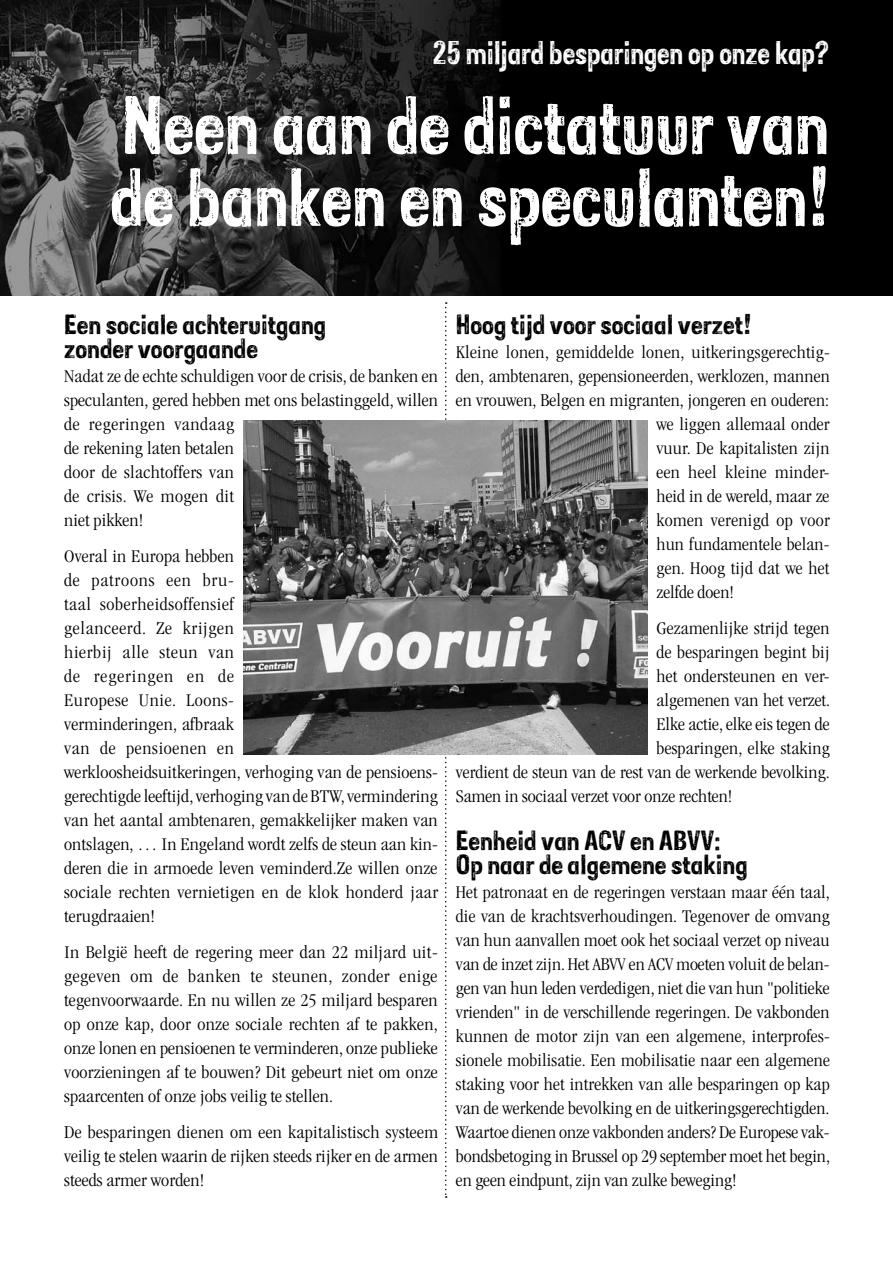
<style>
.page{position:relative;width:893px;height:1263px;background:#fff}
.page>*{position:absolute;margin:0;border:0;box-sizing:border-box;transform-origin:0 0}
.t1{font:67.5px/72px "Sans Culottes";letter-spacing:-.005em;color:#fff}
.t2{font:27px "Sans Culottes";letter-spacing:-.005em;color:#fff}
.t3{font:22.8px/24px "Sans Culottes";color:#000;scale:1.11 1}
.t4{font:300 condensed 18.6px/24px "ITC Garamond Std";letter-spacing:.01em;color:#000;text-align:justify;scale:1.11 1}
.t5{font:300 condensed 18.6px/24px "ITC Garamond Std";letter-spacing:.01em;color:#000;scale:1.12 1}
</style>
<div class="page">
<img style="left:0;top:0;width:893px;height:296px">
<svg style="left:445px;top:302px;width:2px;height:896px"></svg>
<img style="left:243px;top:421px;width:405px;height:333px">
<h2 class="t2" style="left:433px;top:32px;width:398px">25 miljard besparingen op onze kap?</h2>
<h1 class="t1" style="left:110px;top:88px;width:720px">Neen aan de dictatuur van de banken en speculanten!</h1>
<p class="t3" style="left:64px;top:312px;width:237px">Een sociale achteruitgang zonder voorgaande</p>
<p class="t5" style="left:64px;top:364px;width:335px">Nadat ze de echte schuldigen voor de crisis, de banken en speculanten, gered hebben met ons belastinggeld, willen de regeringen vandaag<br>de rekening laten betalen<br>door de slachtoffers van<br>de crisis. We mogen dit<br>niet pikken!</p>
<p class="t5" style="left:64px;top:544px;width:335px">Overal in Europa hebben<br>de patroons een bru-<br>taal soberheidsoffensief<br>gelanceerd. Ze krijgen<br>hierbij alle steun van<br>de regeringen en de<br>Europese Unie. Loons-<br>verminderingen, afbraak<br>van de pensioenen en<br>werkloosheidsuitkeringen, verhoging van de pensioens&shy;gerechtigde leeftijd, verhoging van de BTW, vermindering van het aantal ambtenaren, gemakkelijker maken van ontslagen, … In Engeland wordt zelfs de steun aan kin&shy;deren die in armoede leven veminderd.Ze willen onze sociale rechten vernietigen en de klok honderd jaar terugdraaien!</p>
<p class="t5" style="left:64px;top:940px;width:335px;text-align:justify">In België heeft de regering meer dan 22 miljard uit&shy;gegeven om de banken te steunen, zonder enige tegenvoorwaarde. En nu willen ze 25 miljard besparen op onze kap, door onze sociale rechten af te pakken, onze lonen en pensioenen te verminderen, onze publieke voorzieningen af te bouwen? Dit gebeurt niet om onze spaarcenten of onze jobs veilig te stellen.</p>
<p class="t5" style="left:64px;top:1120px;width:335px;text-align:justify">De besparingen dienen om een kapitalistisch systeem veilig te stelen waarin de rijken steeds rijker en de armen steeds armer worden!</p>
<p class="t3" style="left:456px;top:312px;width:268px">Hoog tijd voor sociaal verzet!</p>
<p class="t4" style="left:456px;top:340px;width:338px">Kleine lonen, gemiddelde lonen, uitkeringsgerechtig-</p>
<p class="t4" style="left:456px;top:364px;width:338px">den, ambtenaren, gepensioneerden, werklozen, mannen</p>
<p class="t4" style="left:456px;top:388px;width:338px">en vrouwen, Belgen en migranten, jongeren en ouderen:</p>
<p class="t4" style="left:656px;top:412px;width:157px">we liggen allemaal onder</p>
<p class="t4" style="left:656px;top:436px;width:157px">vuur. De kapitalisten zijn</p>
<p class="t4" style="left:656px;top:460px;width:157px">een heel kleine minder-</p>
<p class="t4" style="left:656px;top:484px;width:157px">heid in de wereld, maar ze</p>
<p class="t4" style="left:656px;top:508px;width:157px">komen verenigd op voor</p>
<p class="t4" style="left:656px;top:532px;width:157px">hun fundamentele belan-</p>
<p class="t4" style="left:656px;top:556px;width:157px">gen. Hoog tijd dat we het</p>
<p class="t4" style="left:656px;top:580px;width:71px">zelfde doen!</p>
<p class="t4" style="left:656px;top:616px;width:157px">Gezamenlijke strijd tegen</p>
<p class="t4" style="left:656px;top:640px;width:157px">de besparingen begint bij</p>
<p class="t4" style="left:656px;top:664px;width:157px">het ondersteunen en ver-</p>
<p class="t4" style="left:656px;top:688px;width:158px">algemenen van het verzet.</p>
<p class="t4" style="left:656px;top:712px;width:157px">Elke actie, elke eis tegen de</p>
<p class="t4" style="left:656px;top:736px;width:157px">besparingen, elke staking</p>
<p class="t4" style="left:456px;top:760px;width:338px">verdient de steun van de rest van de werkende bevolking.</p>
<p class="t4" style="left:456px;top:784px;width:251px">Samen in sociaal verzet voor onze rechten!</p>
<p class="t3" style="left:456px;top:828px;width:264px">Eenheid van ACV en ABVV:<br>Op naar de algemene staking</p>
<p class="t4" style="left:456px;top:880px;width:339px">Het patronaat en de regeringen verstaan maar één taal, die van de krachtsverhoudingen. Tegenover de omvang van hun aanvallen moet ook het sociaal verzet op niveau van de inzet zijn. Het ABVV en ACV moeten voluit de belan&shy;gen van hun leden verdedigen, niet die van hun "politieke vrienden" in de verschillende regeringen. De vakbonden kunnen de motor zijn van een algemene, interprofes&shy;sionele mobilisatie. Een mobilisatie naar een algemene staking voor het intrekken van alle besparingen op kap van de werkende bevolking en de uitkeringsgerechtigden.<br>Waartoe dienen onze vakbonden anders? De Europese vak&shy;bondsbetoging in Brussel op 29 september moet het begin, en geen eindpunt, zijn van zulke beweging!</p>
</div>
